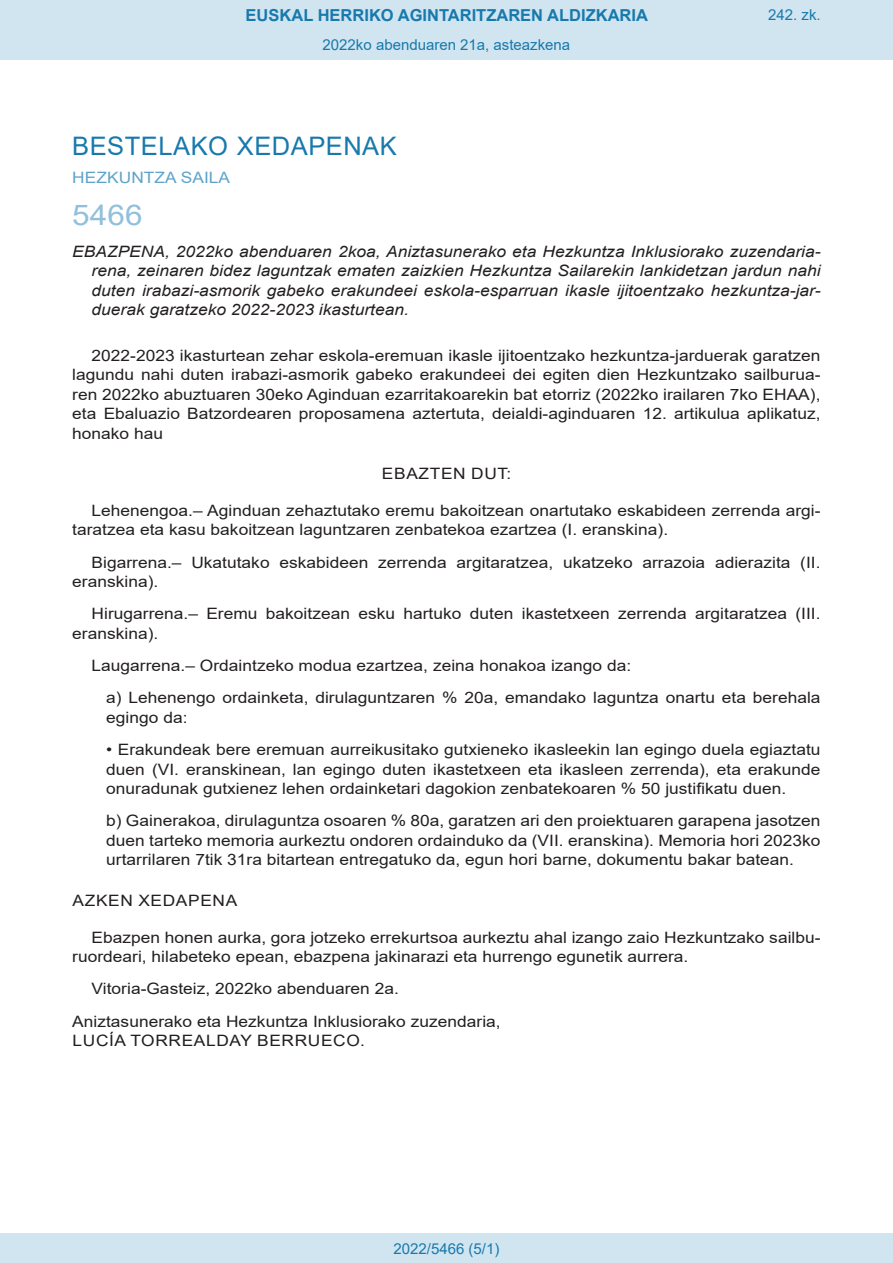
<style>
.page{position:relative;width:893px;height:1263px;background:#fff}
.page>*{position:absolute;margin:0;border:0;box-sizing:border-box;transform-origin:0 0}
.BOPVOrden{font:28.5px "Arial";color:#90c0db;scale:1.11 1}
.BOPVSeccion{font:25.5px "Arial";letter-spacing:.02em;color:#1879ad}
.t1{font:700 16.5px "Arial";color:#1879ad}
.BOPVDetalle{font:15.6px/19.5px "Arial";color:#231f20;scale:1.11 1}
.BOPVDetalle1{font:15.6px/19.5px "Arial";color:#231f20;text-align:justify;scale:1.11 1}
.BOPVTitulo{font:italic 15.6px/19.5px "Arial";color:#231f20;text-align:justify;scale:1.11 1}
.BOPVFirmaPuesto{font:15.6px "Arial";color:#231f20;scale:1.11 1}
.BOPVFirmaLugFec{font:15.6px "Arial";color:#231f20;scale:1.11 1}
.BOPVFirmaNombre{font:15.6px "Arial";letter-spacing:.035em;color:#231f20;scale:1.11 1}
.BOPVOrganismo{font:15.6px "Arial";letter-spacing:.005em;color:#5ea4ca;scale:1.11 1}
.BOPVDisposicion{font:15.6px "Arial";letter-spacing:.035em;color:#231f20;scale:1.11 1}
.BOPVClave{font:15.6px "Arial";letter-spacing:.035em;color:#231f20;scale:1.11 1}
.Paginacion_Centro{font:15px "Arial";color:#1879ad}
</style>
<div class="page">
<div style="left:0;top:0;width:893px;height:60px;background:#d0e5f0"></div>
<div style="left:0;top:1233px;width:893px;height:30px;background:#d0e5f0"></div>
<p class="t1" style="left:246px;top:3px;width:404px">EUSKAL HERRIKO AGINTARITZAREN ALDIZKARIA</p>
<p class="Paginacion_Centro" style="left:323px;top:35px;width:249px">2022ko abenduaren 21a, asteazkena</p>
<p class="Paginacion_Centro" style="left:768px;top:5px;width:54px">242. zk.</p>
<p class="BOPVSeccion" style="left:72px;top:128px;width:326px">BESTELAKO XEDAPENAK</p>
<p class="BOPVOrganismo" style="left:72px;top:167px;width:144px">HEZKUNTZA SAILA</p>
<p class="BOPVOrden" style="left:72px;top:195px;width:65px">5466</p>
<p class="BOPVTitulo" style="left:92px;top:242px;width:658px;text-indent:-19px">EBAZPENA, 2022ko abenduaren 2koa, Aniztasunerako eta Hezkuntza Inklusiorako zuzendaria&shy;rena, zeinaren bidez laguntzak ematen zaizkien Hezkuntza Sailarekin lankidetzan jardun nahi duten irabazi-asmorik gabeko erakundeei eskola-esparruan ikasle ijitoentzako hezkuntza-jar&shy;duerak garatzeko 2022-2023 ikasturtean.</p>
<p class="BOPVDetalle" style="left:72px;top:345px;width:676px;text-align:justify;text-indent:19px">2022-2023 ikasturtean zehar eskola-eremuan ikasle ijitoentzako hezkuntza-jarduerak garatzen lagundu nahi duten irabazi-asmorik gabeko erakundeei dei egiten dien Hezkuntzako sailburua&shy;ren 2022ko abuztuaren 30eko Aginduan ezarritakoarekin bat etorriz (2022ko irailaren 7ko EHAA), eta Ebaluazio Batzordearen proposamena aztertuta, deialdi-aginduaren 12. artikulua aplikatuz, honako hau</p>
<p class="BOPVClave" style="left:382px;top:463px;width:118px">EBAZTEN DUT:</p>
<p class="BOPVDetalle" style="left:72px;top:500px;width:676px;text-indent:19px">Lehenengoa.– Aginduan zehaztutako eremu bakoitzean onartutako eskabideen zerrenda argi&shy;taratzea eta kasu bakoitzean laguntzaren zenbatekoa ezartzea (I. eranskina).</p>
<p class="BOPVDetalle" style="left:72px;top:552px;width:676px;text-indent:19px">Bigarrena.– Ukatutako eskabideen zerrenda argitaratzea, ukatzeko arrazoia adierazita (II. eranskina).</p>
<p class="BOPVDetalle" style="left:72px;top:604px;width:676px;text-indent:19px">Hirugarrena.– Eremu bakoitzean esku hartuko duten ikastetxeen zerrenda argitaratzea (III. eranskina).</p>
<p class="BOPVDetalle" style="left:92px;top:656px;width:488px">Laugarrena.– Ordaintzeko modua ezartzea, zeina honakoa izango da:</p>
<p class="BOPVDetalle1" style="left:106px;top:688px;width:645px">a) Lehenengo ordainketa, dirulaguntzaren % 20a, emandako laguntza onartu eta berehala egingo da:</p>
<p class="BOPVDetalle1" style="left:106px;top:740px;width:645px">• Erakundeak bere eremuan aurreikusitako gutxieneko ikasleekin lan egingo duela egiaztatu duen (VI. eranskinean, lan egingo duten ikastetxeen eta ikasleen zerrenda), eta erakunde onuradunak gutxienez lehen ordainketari dagokion zenbatekoaren % 50 justifikatu duen.</p>
<p class="BOPVDetalle1" style="left:106px;top:811px;width:645px">b) Gainerakoa, dirulaguntza osoaren % 80a, garatzen ari den proiektuaren garapena jasotzen duen tarteko memoria aurkeztu ondoren ordainduko da (VII. eranskina). Memoria hori 2023ko urtarrilaren 7tik 31ra bitartean entregatuko da, egun hori barne, dokumentu bakar batean.</p>
<p class="BOPVDisposicion" style="left:73px;top:890px;width:150px">AZKEN XEDAPENA</p>
<p class="BOPVDetalle" style="left:72px;top:927px;width:676px;text-indent:19px">Ebazpen honen aurka, gora jotzeko errekurtsoa aurkeztu ahal izango zaio Hezkuntzako sailbu&shy;ruordeari, hilabeteko epean, ebazpena jakinarazi eta hurrengo egunetik aurrera.</p>
<p class="BOPVFirmaLugFec" style="left:92px;top:978px;width:278px">Vitoria-Gasteiz, 2022ko abenduaren 2a.</p>
<p class="BOPVFirmaPuesto" style="left:72px;top:1010px;width:387px">Aniztasunerako eta Hezkuntza Inklusiorako zuzendaria,</p>
<p class="BOPVFirmaNombre" style="left:73px;top:1030px;width:265px">LUCÍA TORREALDAY BERRUECO.</p>
<p class="Paginacion_Centro" style="left:393px;top:1238px;width:107px">2022/5466 (5/1)</p>
</div>
